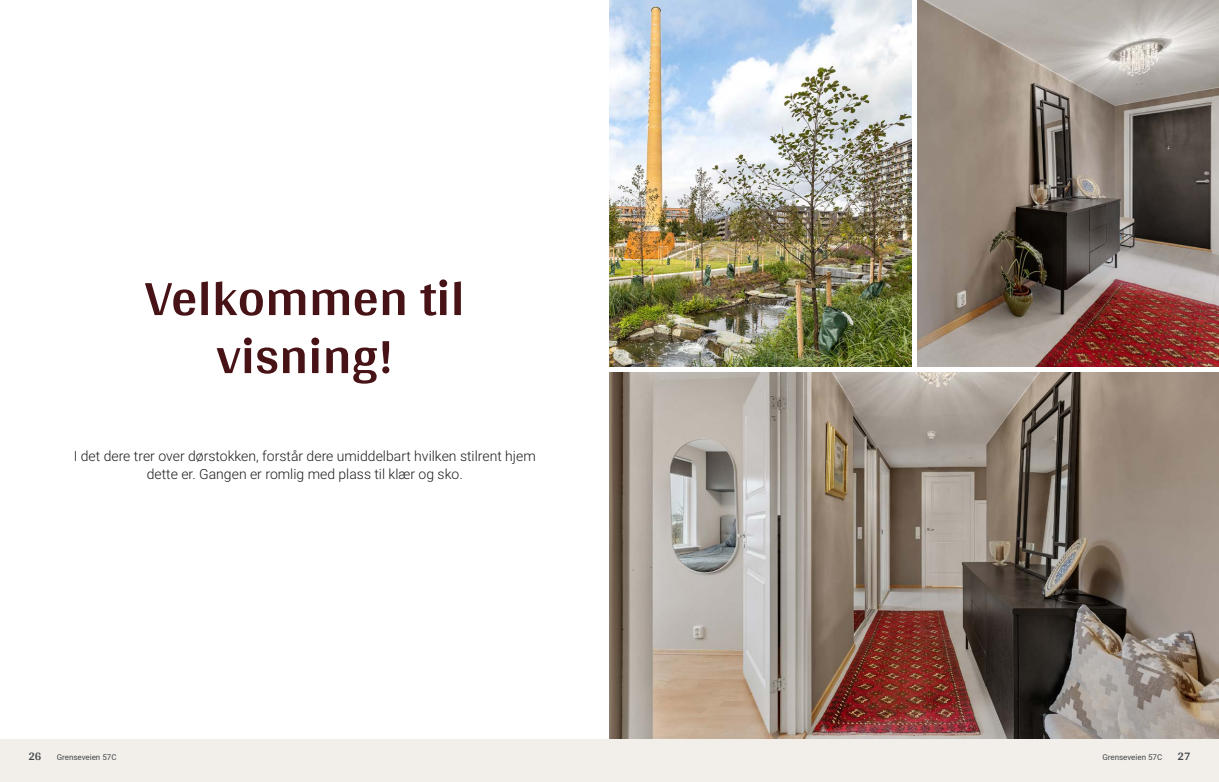
<style>
.page{position:relative;width:1219px;height:782px;background:#fff}
.page>*{position:absolute;margin:0;border:0;box-sizing:border-box;transform-origin:0 0}
.t1{font:700 52px/58px "Arya";color:#481317;text-align:center}
.t2{font:300 14px/18px "Roboto Vitec";color:#1d1d1b;text-align:center}
.t3{font:700 12px "Arya";color:#414749}
.t4{font:8px "Roboto Vitec";color:#414749}
</style>
<div class="page">
<div style="left:0;top:739px;width:612px;height:42px;background:#f2eeea"></div>
<img style="left:609px;top:0;width:302px;height:367px">
<img style="left:917px;top:0;width:302px;height:367px">
<img style="left:609px;top:372px;width:610px;height:367px">
<div style="left:607px;top:739px;width:612px;height:42px;background:#f2eeea"></div>
<h1 class="t1" style="left:145px;top:268px;width:322px">Velkommen til visning!</h1>
<p class="t2" style="left:74px;top:446px;width:464px">I det dere trer over dørstokken, forstår dere umiddelbart hvilken stilrent hjem dette er. Gangen er romlig med plass til klær og sko.</p>
<p class="t3" style="left:28px;top:749px;width:15px">26</p>
<p class="t4" style="left:57px;top:751px;width:61px">Grenseveien 57C</p>
<p class="t4" style="left:1102px;top:751px;width:61px">Grenseveien 57C</p>
<p class="t3" style="left:1177px;top:749px;width:15px">27</p>
</div>
